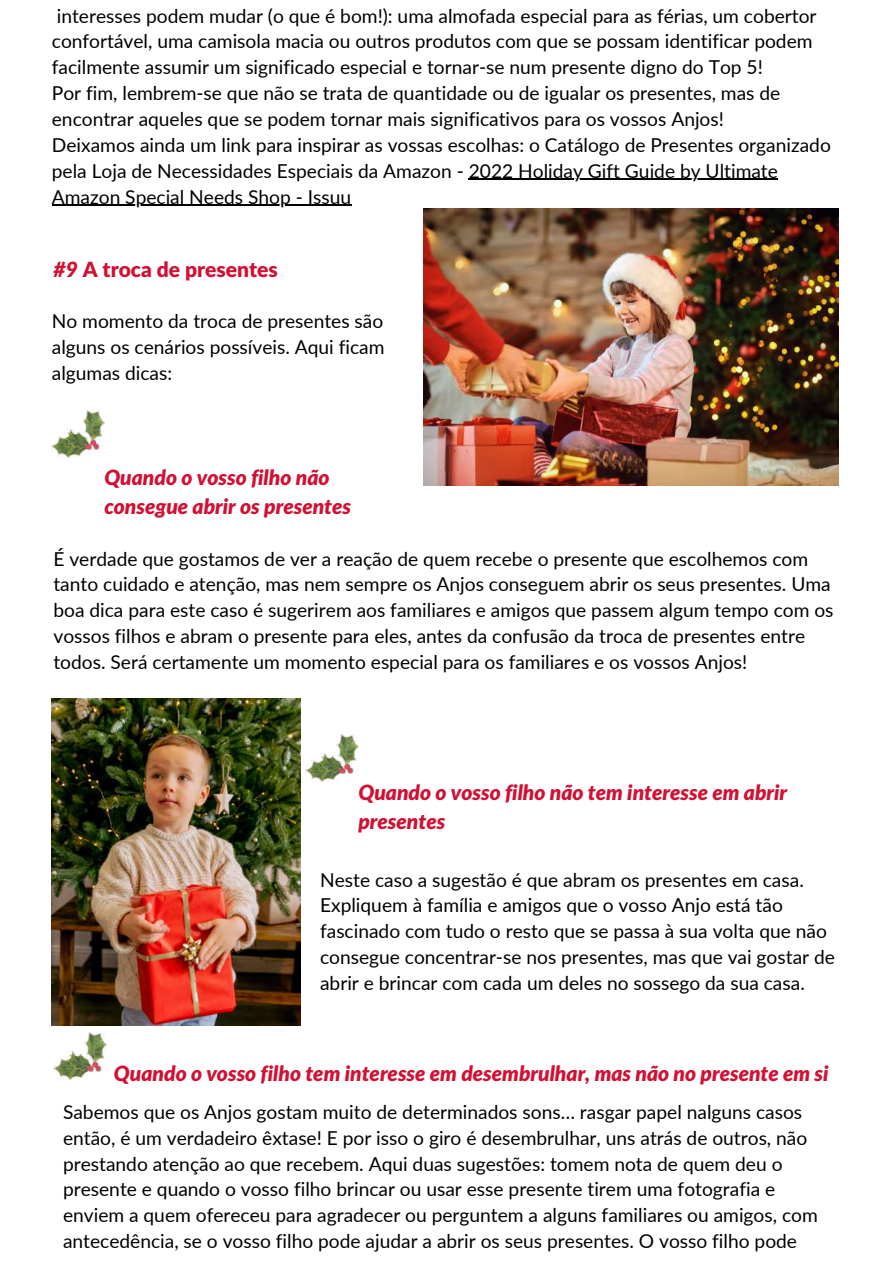
<style>
.page{position:relative;width:893px;height:1264px;background:#fff}
.page>*{position:absolute;margin:0;border:0;box-sizing:border-box;transform-origin:0 0}
.t1{font:italic 900 21px/29.2px "Lato";color:#d11034}
.t2{font:900 21px "Lato Latin";color:#d11034}
.t3{font:19.2px/25.8px "Lato";color:#000}
.s1{font-family:"Lato";font-style:italic}
</style>
<div class="page">
<img style="left:423px;top:209px;width:415px;height:276px">
<img style="left:52px;top:410px;width:53px;height:47px">
<hr style="left:469px;top:179px;width:309px;height:1px;background:#000">
<hr style="left:52px;top:205px;width:299px;height:1px;background:#000">
<img style="left:306px;top:734px;width:53px;height:47px">
<img style="left:52px;top:698px;width:248px;height:327px">
<img style="left:54px;top:1032px;width:52px;height:47px">
<p class="t3" style="left:52px;top:2px;width:780px">interesses podem mudar (o que é bom!): uma almofada especial para as férias, um cobertor confortável, uma camisola macia ou outros produtos com que se possam identificar podem facilmente assumir um significado especial e tornar-se num presente digno do Top 5!<br>Por fim, lembrem-se que não se trata de quantidade ou de igualar os presentes, mas de encontrar aqueles que se podem tornar mais significativos para os vossos Anjos!<br>Deixamos ainda um link para inspirar as vossas escolhas: o Catálogo de Presentes organizado pela Loja de Necessidades Especiais da Amazon - 2022 Holiday Gift Guide by Ultimate Amazon Special Needs Shop - Issuu</p>
<p class="t2" style="left:54px;top:260px;width:225px"><span class="s1">#9</span> A troca de presentes</p>
<p class="t3" style="left:52px;top:308px;width:334px;text-align:justify">No momento da troca de presentes são alguns os cenários possíveis. Aqui ficam algumas dicas:</p>
<p class="t1" style="left:104px;top:464px;width:248px">Quando o vosso filho não consegue abrir os presentes</p>
<p class="t3" style="left:53px;top:545px;width:781px">É verdade que gostamos de ver a reação de quem recebe o presente que escolhemos com tanto cuidado e atenção, mas nem sempre os Anjos conseguem abrir os seus presentes. Uma boa dica para este caso é sugerirem aos familiares e amigos que passem algum tempo com os vossos filhos e abram o presente para eles, antes da confusão da troca de presentes entre todos. Será certamente um momento especial para os familiares e os vossos Anjos!</p>
<p class="t1" style="left:358px;top:778px;width:430px">Quando o vosso filho não tem interesse em abrir presentes</p>
<p class="t3" style="left:320px;top:866px;width:516px">Neste caso a sugestão é que abram os presentes em casa.<br>Expliquem à família e amigos que o vosso Anjo está tão fascinado com tudo o resto que se passa à sua volta que não consegue concentrar-se nos presentes, mas que vai gostar de abrir e brincar com cada um deles no sossego da sua casa.</p>
<p class="t1" style="left:114px;top:1060px;width:716px">Quando o vosso filho tem interesse em desembrulhar, mas não no presente em si</p>
<p class="t3" style="left:63px;top:1098px;width:756px">Sabemos que os Anjos gostam muito de determinados sons… rasgar papel nalguns casos então, é um verdadeiro êxtase! E por isso o giro é desembrulhar, uns atrás de outros, não prestando atenção ao que recebem. Aqui duas sugestões: tomem nota de quem deu o presente e quando o vosso filho brincar ou usar esse presente tirem uma fotografia e enviem a quem ofereceu para agradecer ou perguntem a alguns familiares ou amigos, com antecedência, se o vosso filho pode ajudar a abrir os seus presentes. O vosso filho pode</p>
</div>
